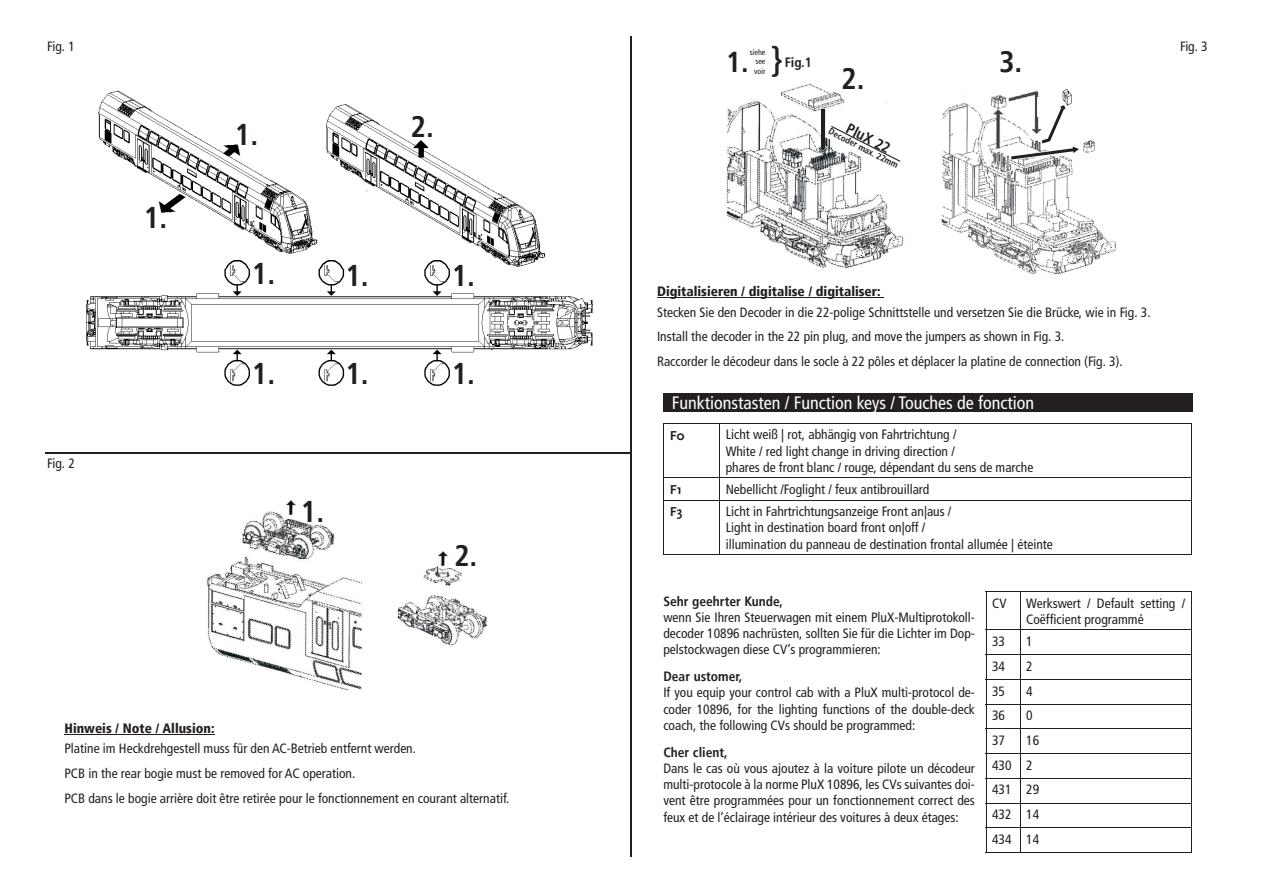
<style>
.page{position:relative;width:1263px;height:893px;background:#fff}
.page>*{position:absolute;margin:0;border:0;box-sizing:border-box;transform-origin:0 0}
.t1{font:700 condensed 34.2px "Frutiger LT";color:#231f20}
.t2{font:700 condensed 30px "Frutiger LT";color:#231f20}
.t3{font:700 condensed 28.8px "Frutiger LT";color:#231f20}
.t4{font:condensed 18px "Frutiger LT";color:#fff}
.t5{font:700 condensed 15px "Frutiger LT";color:#231f20}
.t6{font:condensed 13.5px/16.2px "Frutiger LT";color:#231f20}
.t7{font:900 condensed 13.5px "Frutiger LT";color:#231f20}
.t8{font:700 condensed 13.5px "Frutiger LT";color:#231f20}
.t9{font:700 13.5px "Scala Sans Pro";color:#231f20}
.t10{font:700 condensed 9px "Frutiger LT";color:#231f20}
.t11{font:condensed 8.1px/9.8px "Frutiger LT";color:#231f20;text-align:justify}
</style>
<div class="page">
<img style="left:941px;top:88px;width:175px;height:186px">
<img style="left:207px;top:500px;width:281px;height:191px">
<div style="left:449px;top:554px;width:12px;height:11px;background:#fff"></div>
<div style="left:302px;top:503px;width:7px;height:11px;background:#fff"></div>
<hr style="left:64px;top:734px;width:151px;height:1px;background:#231f20">
<hr style="left:45px;top:452px;width:586px;height:2px;background:#231f20">
<hr style="left:631px;top:36px;width:1px;height:821px;background:#231f20">
<hr style="left:663px;top:423px;width:57px;height:1px;background:#231f20">
<hr style="left:663px;top:424px;width:1px;height:53px;background:#231f20">
<hr style="left:720px;top:423px;width:472px;height:1px;background:#231f20">
<hr style="left:719px;top:424px;width:1px;height:53px;background:#231f20">
<hr style="left:1191px;top:424px;width:1px;height:53px;background:#231f20">
<hr style="left:663px;top:477px;width:57px;height:1px;background:#231f20">
<svg style="left:663px;top:478px;width:1px;height:22px"></svg>
<hr style="left:720px;top:477px;width:472px;height:1px;background:#231f20">
<svg style="left:719px;top:478px;width:1px;height:22px"></svg>
<svg style="left:1191px;top:478px;width:1px;height:22px"></svg>
<hr style="left:663px;top:500px;width:57px;height:1px;background:#231f20">
<hr style="left:663px;top:500px;width:1px;height:54px;background:#231f20">
<hr style="left:720px;top:500px;width:472px;height:1px;background:#231f20">
<hr style="left:719px;top:500px;width:1px;height:54px;background:#231f20">
<hr style="left:1191px;top:500px;width:1px;height:54px;background:#231f20">
<hr style="left:663px;top:554px;width:57px;height:1px;background:#231f20">
<hr style="left:720px;top:554px;width:472px;height:1px;background:#231f20">
<div style="left:663px;top:393px;width:530px;height:18px;background:#231f20"></div>
<img style="left:85px;top:90px;width:508px;height:296px">
<svg style="left:195px;top:130px;width:6px;height:10px"></svg>
<svg style="left:404px;top:103px;width:6px;height:10px"></svg>
<div style="left:429px;top:140px;width:9px;height:10px;background:#fff"></div>
<div style="left:217px;top:135px;width:9px;height:10px;background:#fff"></div>
<div style="left:149px;top:187px;width:9px;height:10px;background:#fff"></div>
<div style="left:134px;top:174px;width:9px;height:9px;background:#fff"></div>
<img style="left:85px;top:258px;width:508px;height:11px">
<div style="left:1097px;top:79px;width:39px;height:20px;background:#fff"></div>
<img style="left:726px;top:83px;width:179px;height:185px">
<div style="left:892px;top:79px;width:39px;height:20px;background:#fff"></div>
<svg style="left:819px;top:109px;width:81px;height:53px"></svg>
<hr style="left:657px;top:297px;width:227px;height:1px;background:#231f20">
<hr style="left:986px;top:591px;width:34px;height:1px;background:#231f20">
<hr style="left:986px;top:592px;width:1px;height:38px;background:#231f20">
<hr style="left:1020px;top:591px;width:171px;height:1px;background:#231f20">
<hr style="left:1020px;top:592px;width:1px;height:38px;background:#231f20">
<hr style="left:1191px;top:592px;width:1px;height:38px;background:#231f20">
<hr style="left:986px;top:630px;width:34px;height:1px;background:#231f20">
<hr style="left:1020px;top:630px;width:171px;height:1px;background:#231f20">
<hr style="left:986px;top:654px;width:34px;height:1px;background:#231f20">
<hr style="left:1020px;top:654px;width:171px;height:1px;background:#231f20">
<hr style="left:986px;top:679px;width:34px;height:1px;background:#231f20">
<hr style="left:1020px;top:679px;width:171px;height:1px;background:#231f20">
<hr style="left:986px;top:704px;width:34px;height:1px;background:#231f20">
<hr style="left:1020px;top:704px;width:171px;height:1px;background:#231f20">
<hr style="left:986px;top:728px;width:34px;height:1px;background:#231f20">
<hr style="left:1020px;top:728px;width:171px;height:1px;background:#231f20">
<hr style="left:986px;top:753px;width:34px;height:1px;background:#231f20">
<hr style="left:1020px;top:753px;width:171px;height:1px;background:#231f20">
<hr style="left:986px;top:778px;width:34px;height:1px;background:#231f20">
<hr style="left:1020px;top:778px;width:171px;height:1px;background:#231f20">
<hr style="left:986px;top:803px;width:34px;height:1px;background:#231f20">
<hr style="left:1020px;top:803px;width:171px;height:1px;background:#231f20">
<hr style="left:986px;top:827px;width:34px;height:1px;background:#231f20">
<svg style="left:986px;top:631px;width:1px;height:221px"></svg>
<hr style="left:1020px;top:827px;width:171px;height:1px;background:#231f20">
<svg style="left:1020px;top:631px;width:1px;height:221px"></svg>
<svg style="left:1191px;top:630px;width:1px;height:222px"></svg>
<hr style="left:986px;top:852px;width:34px;height:1px;background:#231f20">
<hr style="left:1020px;top:852px;width:171px;height:1px;background:#231f20">
<svg style="left:1011px;top:89px;width:73px;height:71px"></svg>
<p class="t6" style="left:47px;top:38px;width:29px">Fig. 1</p>
<p class="t6" style="left:47px;top:455px;width:29px">Fig. 2</p>
<h2 class="t2" style="left:144px;top:200px;width:25px">1.</h2>
<h2 class="t2" style="left:235px;top:117px;width:25px">1.</h2>
<h2 class="t2" style="left:410px;top:109px;width:25px">2.</h2>
<h2 class="t2" style="left:252px;top:257px;width:118px">1. 1.</h2>
<h2 class="t2" style="left:452px;top:258px;width:25px">1.</h2>
<h2 class="t2" style="left:252px;top:356px;width:118px">1. 1.</h2>
<h2 class="t2" style="left:452px;top:356px;width:25px">1.</h2>
<h2 class="t2" style="left:301px;top:494px;width:25px">1.</h2>
<h2 class="t2" style="left:454px;top:538px;width:25px">2.</h2>
<p class="t7" style="left:64px;top:720px;width:152px">Hinweis / Note / Allusion:</p>
<p class="t6" style="left:64px;top:736px;width:446px;line-height:24.8px">Platine im Heckdrehgestell muss für den AC-Betrieb entfernt werden.<br>PCB in the rear bogie must be removed for AC operation.<br>PCB dans le bogie arrière doit être retirée pour le fonctionnement en courant alternatif.</p>
<h3 class="t3" style="left:726px;top:45px;width:24px">1.</h3>
<p class="t11" style="left:754px;top:47px;width:13px;text-indent:-4px">siehe see voir</p>
<h1 class="t1" style="left:771px;top:39px;width:13px">}</h1>
<p class="t8" style="left:785px;top:54px;width:29px">Fig.1</p>
<h2 class="t2" style="left:841px;top:61px;width:25px">2.</h2>
<p class="t5" style="left:851px;top:120px;width:49px;rotate:27deg">PluX 22</p>
<p class="t10" style="left:831px;top:126px;width:79px;rotate:27deg">Decoder max. 22mm</p>
<h2 class="t2" style="left:999px;top:44px;width:25px">3.</h2>
<p class="t6" style="left:1180px;top:38px;width:29px">Fig. 3</p>
<p class="t7" style="left:657px;top:283px;width:225px">Digitalisieren / digitalise / digitaliser:</p>
<p class="t6" style="left:657px;top:300px;width:495px;line-height:24.8px">Stecken Sie den Decoder in die 22-polige Schnittstelle und versetzen Sie die Brücke, wie in Fig. 3.<br>Install the decoder in the 22 pin plug, and move the jumpers as shown in Fig. 3.<br>Raccorder le décodeur dans le socle à 22 pôles et déplacer la platine de connection (Fig. 3).</p>
<h3 class="t4" style="left:672px;top:393px;width:364px">Funktionstasten / Function keys / Touches de fonction</h3>
<p class="t9" style="left:670px;top:426px;width:16px">F0</p>
<p class="t6" style="left:726px;top:427px;width:309px">Licht weiß | rot, abhängig von Fahrtrichtung /<br>White / red light change in driving direction /<br>phares de front blanc / rouge, dépendant du sens de marche</p>
<p class="t9" style="left:670px;top:480px;width:14px">F1</p>
<p class="t6" style="left:726px;top:481px;width:205px">Nebellicht /Foglight / feux antibrouillard</p>
<p class="t9" style="left:670px;top:503px;width:14px">F3</p>
<p class="t6" style="left:726px;top:503px;width:329px">Licht in Fahrtrichtungsanzeige Front an|aus /<br>Light in destination board front on|off /<br>illumination du panneau de destination frontal allumée | éteinte</p>
<p class="t8" style="left:663px;top:593px;width:121px">Sehr geehrter Kunde,</p>
<p class="t6" style="left:663px;top:609px;width:313px;text-align:justify">wenn Sie Ihren Steuerwagen mit einem PluX-Multiprotokoll&shy;decoder 10896 nachrüsten, sollten Sie für die Lichter im Dop&shy;pelstockwagen diese CV‘s programmieren:</p>
<p class="t8" style="left:663px;top:668px;width:80px">Dear ustomer,</p>
<p class="t6" style="left:663px;top:685px;width:313px;text-align:justify">If you equip your control cab with a PluX multi-protocol de&shy;coder 10896, for the lighting functions of the double-deck coach, the following CVs should be programmed:</p>
<p class="t8" style="left:663px;top:744px;width:66px">Cher client,</p>
<p class="t6" style="left:663px;top:760px;width:313px;text-align:justify">Dans le cas où vous ajoutez à la voiture pilote un décodeur multi-protocole à la norme PluX 10896, les CVs suivantes doi&shy;vent être programmées pour un fonctionnement correct des feux et de l‘éclairage intérieur des voitures à deux étages:</p>
<p class="t6" style="left:992px;top:595px;width:16px">CV</p>
<p class="t6" style="left:1026px;top:595px;width:160px">Werkswert / Default setting /<br>Coëfficient programmé</p>
<p class="t6" style="left:992px;top:633px;width:14px">33</p>
<p class="t6" style="left:1026px;top:633px;width:8px">1</p>
<p class="t6" style="left:992px;top:658px;width:14px">34</p>
<p class="t6" style="left:1026px;top:658px;width:8px">2</p>
<p class="t6" style="left:992px;top:683px;width:14px">35</p>
<p class="t6" style="left:1026px;top:683px;width:8px">4</p>
<p class="t6" style="left:992px;top:708px;width:14px">36</p>
<p class="t6" style="left:1026px;top:708px;width:8px">0</p>
<p class="t6" style="left:992px;top:732px;width:14px">37</p>
<p class="t6" style="left:992px;top:728px;width:49px;line-height:24.8px;text-indent:34px">16<br>430 2<br>431 29<br>432 14<br>434 14</p>
</div>
